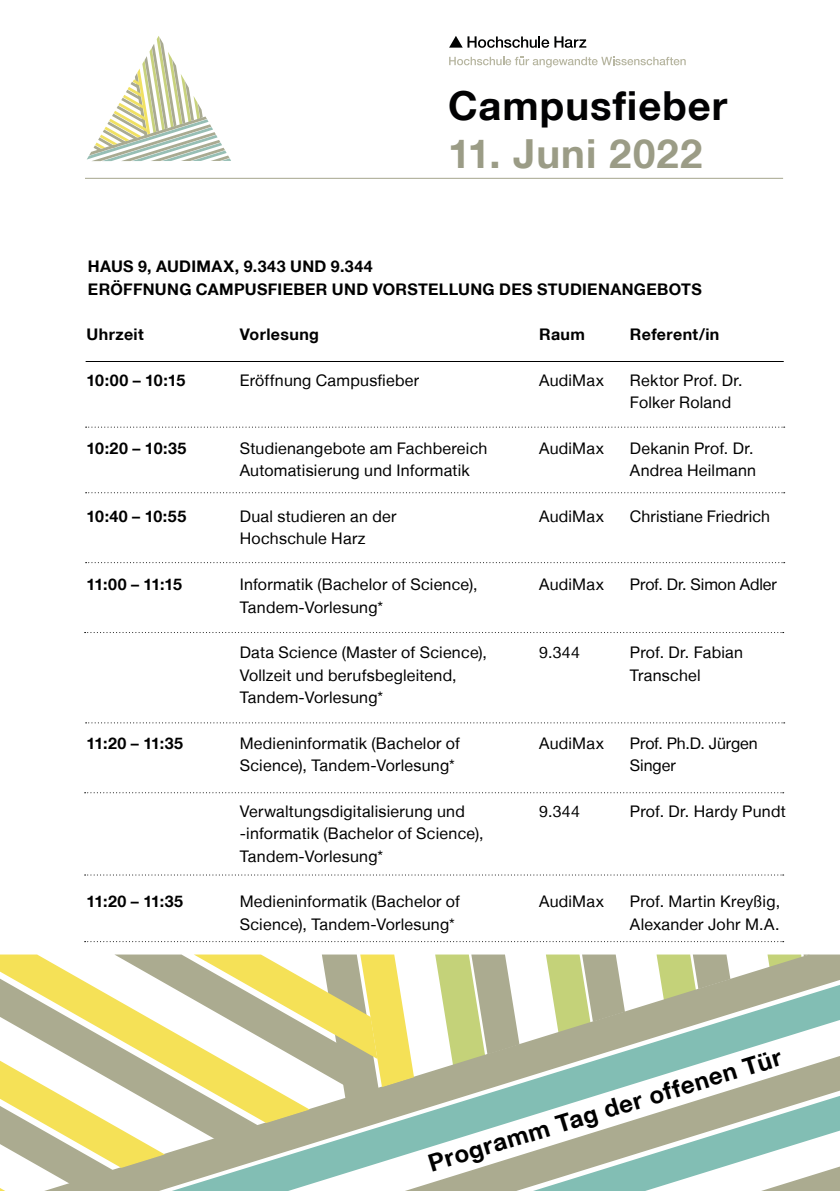
<style>
.page{position:relative;width:840px;height:1191px;background:#fff}
.page>*{position:absolute;margin:0;border:0;box-sizing:border-box;transform-origin:0 0}
.t1{font:700 40px "Helvetica Neue LT";letter-spacing:.025em;color:#020203}
.t2{font:700 40px "Helvetica Neue LT";letter-spacing:.03em;color:#9b9c86}
.t3{font:700 24px "Helvetica Neue LT";color:#000}
.t4{font:16px/22.6px "Helvetica Neue LT";letter-spacing:.015em;color:#000}
.t5{font:700 16px/22.6px "Helvetica Neue LT";letter-spacing:.02em;color:#000}
.t6{font:16px/22.6px "Helvetica Neue LT";letter-spacing:-.005em;color:#000}
</style>
<div class="page">
<svg style="left:519px;top:967px;width:320px;height:89px"></svg>
<svg style="left:414px;top:1056px;width:425px;height:135px"></svg>
<svg style="left:532px;top:1095px;width:307px;height:96px"></svg>
<svg style="left:435px;top:954px;width:84px;height:141px"></svg>
<svg style="left:545px;top:954px;width:79px;height:105px;background:#bdc299"></svg>
<svg style="left:656px;top:954px;width:74px;height:74px;background:#b8bd96"></svg>
<svg style="left:767px;top:954px;width:72px;height:41px;background:#b2b699"></svg>
<svg style="left:0;top:954px;width:414px;height:237px"></svg>
<svg style="left:87px;top:36px;width:144px;height:125px"></svg>
<svg style="left:449px;top:36px;width:137px;height:12px"></svg>
<svg style="left:449px;top:56px;width:236px;height:12px"></svg>
<hr style="left:85px;top:178px;width:697px;height:1px;background:#a6a68e">
<hr style="left:86px;top:361px;width:697px;height:1px;background:#000">
<svg style="left:86px;top:426px;width:698px;height:1px"></svg>
<svg style="left:86px;top:492px;width:698px;height:1px"></svg>
<svg style="left:85px;top:632px;width:698px;height:1px"></svg>
<svg style="left:86px;top:562px;width:698px;height:1px"></svg>
<svg style="left:85px;top:792px;width:698px;height:1px"></svg>
<svg style="left:86px;top:722px;width:698px;height:1px"></svg>
<svg style="left:85px;top:874px;width:698px;height:1px"></svg>
<svg style="left:85px;top:941px;width:698px;height:1px"></svg>
<h1 class="t1" style="left:448px;top:81px;width:280px">Campusfieber</h1>
<h1 class="t2" style="left:448px;top:129px;width:255px">11. Juni 2022</h1>
<p class="t5" style="left:88px;top:255px;width:615px">HAUS 9, AUDIMAX, 9.343 UND 9.344<br>ERÖFFNUNG CAMPUSFIEBER UND VORSTELLUNG DES STUDIENANGEBOTS</p>
<p class="t5" style="left:86px;top:323px;width:59px">Uhrzeit</p>
<p class="t5" style="left:86px;top:368px;width:100px">10:00 – 10:15</p>
<p class="t5" style="left:629px;top:323px;width:91px">Referent/in</p>
<p class="t4" style="left:629px;top:368px;width:114px">Rektor Prof. Dr.<br>Folker Roland</p>
<p class="t4" style="left:629px;top:436px;width:128px">Dekanin Prof. Dr.<br>Andrea Heilmann</p>
<p class="t4" style="left:629px;top:504px;width:141px">Christiane Friedrich</p>
<p class="t5" style="left:240px;top:323px;width:81px">Vorlesung</p>
<p class="t4" style="left:240px;top:368px;width:181px">Eröffnung Campusfieber</p>
<p class="t5" style="left:539px;top:323px;width:47px">Raum</p>
<p class="t4" style="left:539px;top:368px;width:66px">AudiMax</p>
<p class="t4" style="left:240px;top:436px;width:249px">Studienangebote am Fachbereich<br>Automatisierung und Informatik</p>
<p class="t4" style="left:240px;top:504px;width:158px">Dual studieren an der<br>Hochschule Harz</p>
<p class="t4" style="left:240px;top:572px;width:239px">Informatik (Bachelor of Science),<br>Tandem-Vorlesung*</p>
<p class="t4" style="left:240px;top:640px;width:248px">Data Science (Master of Science),<br>Vollzeit und berufsbegleitend,<br>Tandem-Vorlesung*</p>
<p class="t4" style="left:240px;top:731px;width:221px">Medieninformatik (Bachelor of<br>Science), Tandem-Vorlesung*</p>
<p class="t4" style="left:240px;top:799px;width:245px">Verwaltungsdigitalisierung und -informatik (Bachelor of Science),<br>Tandem-Vorlesung*</p>
<p class="t4" style="left:240px;top:890px;width:221px">Medieninformatik (Bachelor of<br>Science), Tandem-Vorlesung*</p>
<p class="t4" style="left:539px;top:436px;width:66px">AudiMax</p>
<p class="t5" style="left:86px;top:436px;width:101px">10:20 – 10:35</p>
<p class="t4" style="left:539px;top:504px;width:66px">AudiMax</p>
<p class="t5" style="left:86px;top:504px;width:101px">10:40 – 10:55</p>
<p class="t6" style="left:629px;top:572px;width:148px">Prof. Dr. Simon Adler</p>
<p class="t4" style="left:539px;top:572px;width:66px">AudiMax</p>
<p class="t5" style="left:86px;top:572px;width:97px">11:00 – 11:15</p>
<p class="t4" style="left:629px;top:640px;width:114px">Prof. Dr. Fabian<br>Transchel</p>
<p class="t4" style="left:539px;top:640px;width:42px">9.344</p>
<p class="t6" style="left:629px;top:731px;width:129px">Prof. Ph.D. Jürgen<br>Singer</p>
<p class="t4" style="left:629px;top:799px;width:157px">Prof. Dr. Hardy Pundt</p>
<p class="t4" style="left:539px;top:731px;width:66px">AudiMax</p>
<p class="t5" style="left:86px;top:731px;width:98px">11:20 – 11:35</p>
<p class="t4" style="left:539px;top:799px;width:42px">9.344</p>
<p class="t4" style="left:629px;top:890px;width:152px">Prof. Martin Kreyßig,<br>Alexander Johr M.A.</p>
<p class="t4" style="left:539px;top:890px;width:66px">AudiMax</p>
<p class="t5" style="left:86px;top:890px;width:98px">11:20 – 11:35</p>
<h2 class="t3" style="left:424px;top:1149px;width:369px;rotate:-17deg">Programm Tag der offenen Tür</h2>
</div>
